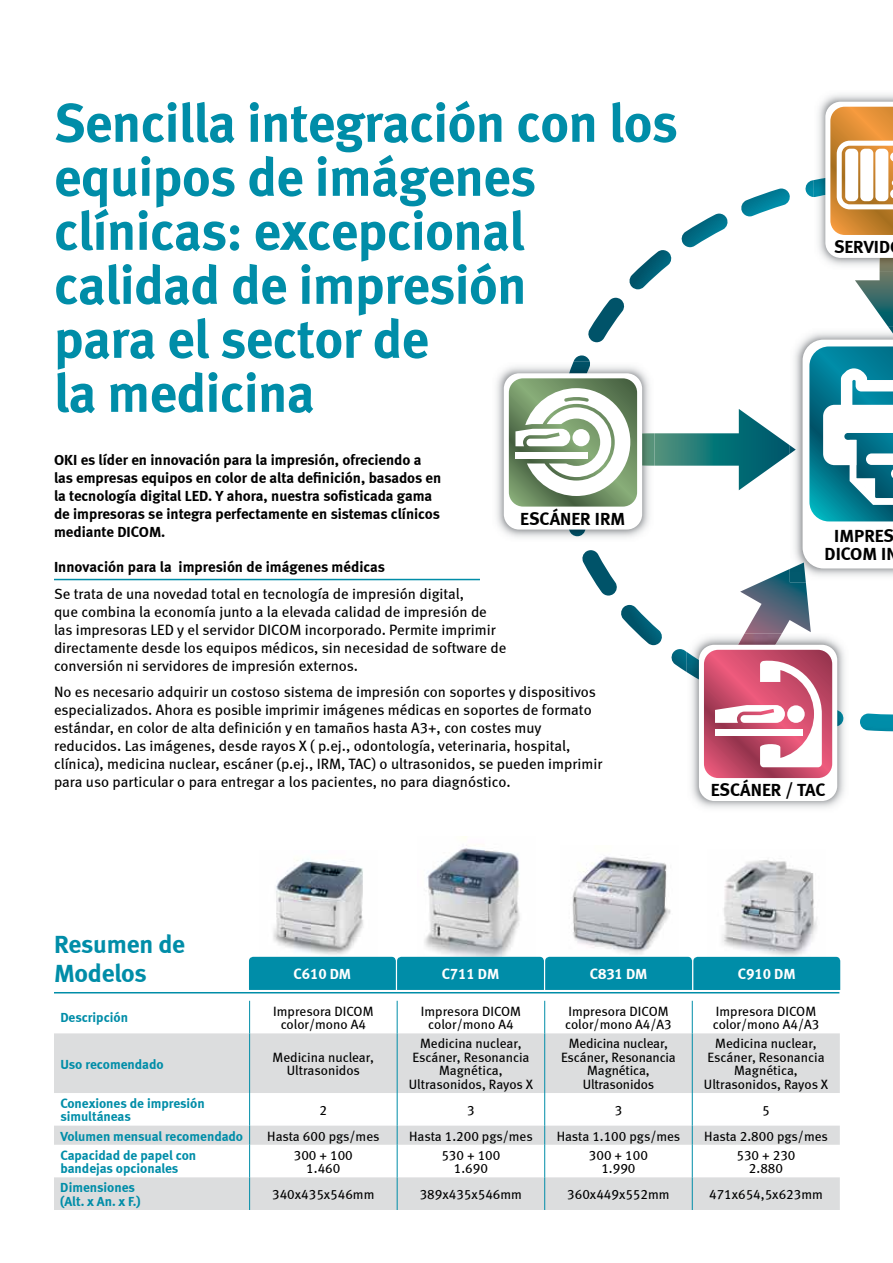
<style>
.page{position:relative;width:893px;height:1263px;background:#fff}
.page>*{position:absolute;margin:0;border:0;box-sizing:border-box;transform-origin:0 0}
.t1{font:54px/54px "Meta Bold LF";letter-spacing:-.01em;color:#008da8}
.t2{font:25.5px/28.5px "Meta Bold LF";letter-spacing:-.01em;color:#008da8}
.t3{font:18px/18px "Meta Bold LF";color:#000;text-align:center}
.t4{font:15px/18px "Meta Book LF";color:#000}
.t5{font:15px/18px "Meta Bold LF";color:#000}
.t6{font:15px "Meta Bold LF";letter-spacing:-.01em;color:#fff}
.t7{font:13.5px/13.5px "Meta Book LF";color:#000;text-align:center}
.t8{font:13.5px/13.5px "Meta Bold LF";color:#008da8}
</style>
<div class="page">
<svg style="left:574px;top:180px;width:319px;height:551px"></svg>
<img style="left:790px;top:327px;width:103px;height:13px">
<svg style="left:855px;top:271px;width:38px;height:62px"></svg>
<svg style="left:655px;top:340px;width:238px;height:293px"></svg>
<img style="left:813px;top:94px;width:80px;height:177px">
<img style="left:880px;top:258px;width:13px;height:13px">
<img style="left:813px;top:172px;width:12px;height:25px">
<svg style="left:825px;top:102px;width:68px;height:156px"></svg>
<img style="left:496px;top:361px;width:159px;height:182px">
<img style="left:642px;top:433px;width:13px;height:33px">
<img style="left:555px;top:361px;width:35px;height:175px">
<div style="left:504px;top:373px;width:138px;height:156px;background:#fff;border-radius:15px"></div>
<img style="left:687px;top:633px;width:163px;height:175px">
<img style="left:728px;top:633px;width:54px;height:12px">
<img style="left:687px;top:652px;width:157px;height:75px">
<div style="left:699px;top:645px;width:138px;height:156px;background:#fff;border-radius:15px"></div>
<svg style="left:704px;top:650px;width:128px;height:128px"></svg>
<svg style="left:509px;top:378px;width:128px;height:129px"></svg>
<hr style="left:54px;top:579px;width:426px;height:1px;background:#008da8">
<img style="left:260px;top:858px;width:118px;height:99px">
<img style="left:424px;top:837px;width:96px;height:119px">
<img style="left:572px;top:856px;width:99px;height:99px">
<img style="left:707px;top:860px;width:118px;height:97px">
<hr style="left:54px;top:992px;width:785px;height:1px;background:#008da8">
<svg style="left:54px;top:1033px;width:786px;height:112px;fill:#dcddde"></svg>
<div style="left:54px;top:1177px;width:786px;height:33px;background:#dcddde"></div>
<hr style="left:249px;top:1001px;width:1px;height:32px;background:#008da8">
<hr style="left:397px;top:1001px;width:1px;height:32px;background:#008da8">
<hr style="left:544px;top:1001px;width:1px;height:32px;background:#008da8">
<hr style="left:692px;top:1001px;width:1px;height:32px;background:#008da8">
<hr style="left:249px;top:1033px;width:1px;height:60px;background:#008da8">
<hr style="left:397px;top:1033px;width:1px;height:60px;background:#008da8">
<hr style="left:544px;top:1033px;width:1px;height:60px;background:#008da8">
<hr style="left:692px;top:1033px;width:1px;height:60px;background:#008da8">
<svg style="left:249px;top:1125px;width:1px;height:20px"></svg>
<svg style="left:397px;top:1125px;width:1px;height:20px"></svg>
<svg style="left:544px;top:1125px;width:1px;height:20px"></svg>
<svg style="left:692px;top:1125px;width:1px;height:20px"></svg>
<hr style="left:249px;top:1145px;width:1px;height:32px;background:#008da8">
<hr style="left:397px;top:1145px;width:1px;height:32px;background:#008da8">
<hr style="left:544px;top:1145px;width:1px;height:32px;background:#008da8">
<hr style="left:692px;top:1145px;width:1px;height:32px;background:#008da8">
<hr style="left:249px;top:1093px;width:1px;height:32px;background:#008da8">
<hr style="left:397px;top:1093px;width:1px;height:32px;background:#008da8">
<hr style="left:544px;top:1093px;width:1px;height:32px;background:#008da8">
<hr style="left:692px;top:1093px;width:1px;height:32px;background:#008da8">
<hr style="left:249px;top:1177px;width:1px;height:33px;background:#008da8">
<hr style="left:397px;top:1177px;width:1px;height:33px;background:#008da8">
<hr style="left:544px;top:1177px;width:1px;height:33px;background:#008da8">
<hr style="left:692px;top:1177px;width:1px;height:33px;background:#008da8">
<div style="left:249px;top:957px;width:591px;height:33px;background:#008da8"></div>
<h1 class="t1" style="left:54px;top:95px;width:625px">Sencilla integración con los equipos de imágenes clínicas: excepcional calidad de impresión<br>para el sector de<br>la medicina</h1>
<p class="t5" style="left:54px;top:451px;width:389px">OKI es líder en innovación para la impresión, ofreciendo a las empresas equipos en color de alta definición, basados en la tecnología digital LED. Y ahora, nuestra sofisticada gama de impresoras se integra perfectamente en sistemas clínicos mediante DICOM.</p>
<p class="t5" style="left:54px;top:558px;width:333px">Innovación para la impresión de imágenes médicas</p>
<p class="t4" style="left:54px;top:584px;width:454px">Se trata de una novedad total en tecnología de impresión digital,<br>que combina la economía junto a la elevada calidad de impresión de las impresoras LED y el servidor DICOM incorporado. Permite imprimir directamente desde los equipos médicos, sin necesidad de software de conversión ni servidores de impresión externos.</p>
<p class="t4" style="left:54px;top:683px;width:550px">No es necesario adquirir un costoso sistema de impresión con soportes y dispositivos especializados. Ahora es posible imprimir imágenes médicas en soportes de formato estándar, en color de alta definición y en tamaños hasta A3+, con costes muy reducidos. Las imágenes, desde rayos X ( p.ej., odontología, veterinaria, hospital, clínica), medicina nuclear, escáner (p.ej., IRM, TAC) o ultrasonidos, se pueden imprimir para uso particular o para entregar a los pacientes, no para diagnóstico.</p>
<p class="t3" style="left:520px;top:510px;width:106px">Escáner IRM</p>
<p class="t3" style="left:834px;top:237px;width:58px">SERVID</p>
<p class="t3" style="left:825px;top:527px;width:72px">IMPRES<br>DICOM IN</p>
<p class="t3" style="left:711px;top:780px;width:116px">ESCÁN ER / TAC</p>
<h2 class="t2" style="left:54px;top:930px;width:133px">Resumen de<br>Modelos</h2>
<p class="t6" style="left:294px;top:965px;width:59px">C610 DM</p>
<p class="t6" style="left:442px;top:965px;width:59px">C711 DM</p>
<p class="t6" style="left:590px;top:965px;width:59px">C831 DM</p>
<p class="t6" style="left:738px;top:965px;width:59px">C910 DM</p>
<p class="t8" style="left:60px;top:1011px;width:69px">Descripción</p>
<p class="t7" style="left:273px;top:1004px;width:102px">Impresora DICOM color/mono A4</p>
<p class="t7" style="left:421px;top:1004px;width:102px">Impresora DICOM color/mono A4</p>
<p class="t7" style="left:565px;top:1004px;width:108px;text-align:left">Impresora DICOM color/mono A4/A3</p>
<p class="t7" style="left:713px;top:1004px;width:108px;text-align:left">Impresora DICOM color/mono A4/A3</p>
<p class="t8" style="left:60px;top:1057px;width:105px">Uso recomendado</p>
<p class="t7" style="left:273px;top:1050px;width:103px">Medicina nuclear,<br>Ultrasonidos</p>
<p class="t7" style="left:409px;top:1037px;width:126px">Medicina nuclear,<br>Escáner, Resonancia<br>Magnética,<br>Ultrasonidos, Rayos X</p>
<p class="t7" style="left:561px;top:1037px;width:116px">Medicina nuclear,<br>Escáner, Resonancia<br>Magnética,<br>Ultrasonidos</p>
<p class="t7" style="left:704px;top:1037px;width:126px">Medicina nuclear,<br>Escáner, Resonancia<br>Magnética,<br>Ultrasonidos, Rayos X</p>
<p class="t8" style="left:60px;top:1096px;width:146px">Conexiones de impresión simultáneas</p>
<p class="t7" style="left:320px;top:1103px;width:9px">2</p>
<p class="t7" style="left:467px;top:1103px;width:9px">3</p>
<p class="t7" style="left:615px;top:1103px;width:9px">3</p>
<p class="t7" style="left:762px;top:1103px;width:9px">5</p>
<p class="t8" style="left:60px;top:1129px;width:184px">Volumen mensual recomendado</p>
<p class="t7" style="left:267px;top:1129px;width:114px">Hasta 600 pgs/mes</p>
<p class="t7" style="left:409px;top:1129px;width:125px">Hasta 1.200 pgs/mes</p>
<p class="t7" style="left:557px;top:1129px;width:125px">Hasta 1.100 pgs/mes</p>
<p class="t7" style="left:704px;top:1129px;width:125px">Hasta 2.800 pgs/mes</p>
<p class="t8" style="left:60px;top:1148px;width:137px">Capacidad de papel con bandejas opcionales</p>
<p class="t7" style="left:294px;top:1148px;width:61px">300 + 100<br>1.460</p>
<p class="t7" style="left:441px;top:1148px;width:61px">530 + 100<br>1.690</p>
<p class="t7" style="left:589px;top:1148px;width:61px">300 + 100<br>1.990</p>
<p class="t7" style="left:736px;top:1148px;width:61px">530 + 230<br>2.880</p>
<p class="t8" style="left:60px;top:1181px;width:82px">Dimensiones (Alt. x An. x F.)</p>
<p class="t7" style="left:272px;top:1187px;width:104px">340x435x546mm</p>
<p class="t7" style="left:420px;top:1187px;width:104px">389x435x546mm</p>
<p class="t7" style="left:567px;top:1187px;width:104px">360x449x552mm</p>
<p class="t7" style="left:709px;top:1187px;width:115px">471x654,5x623mm</p>
</div>
